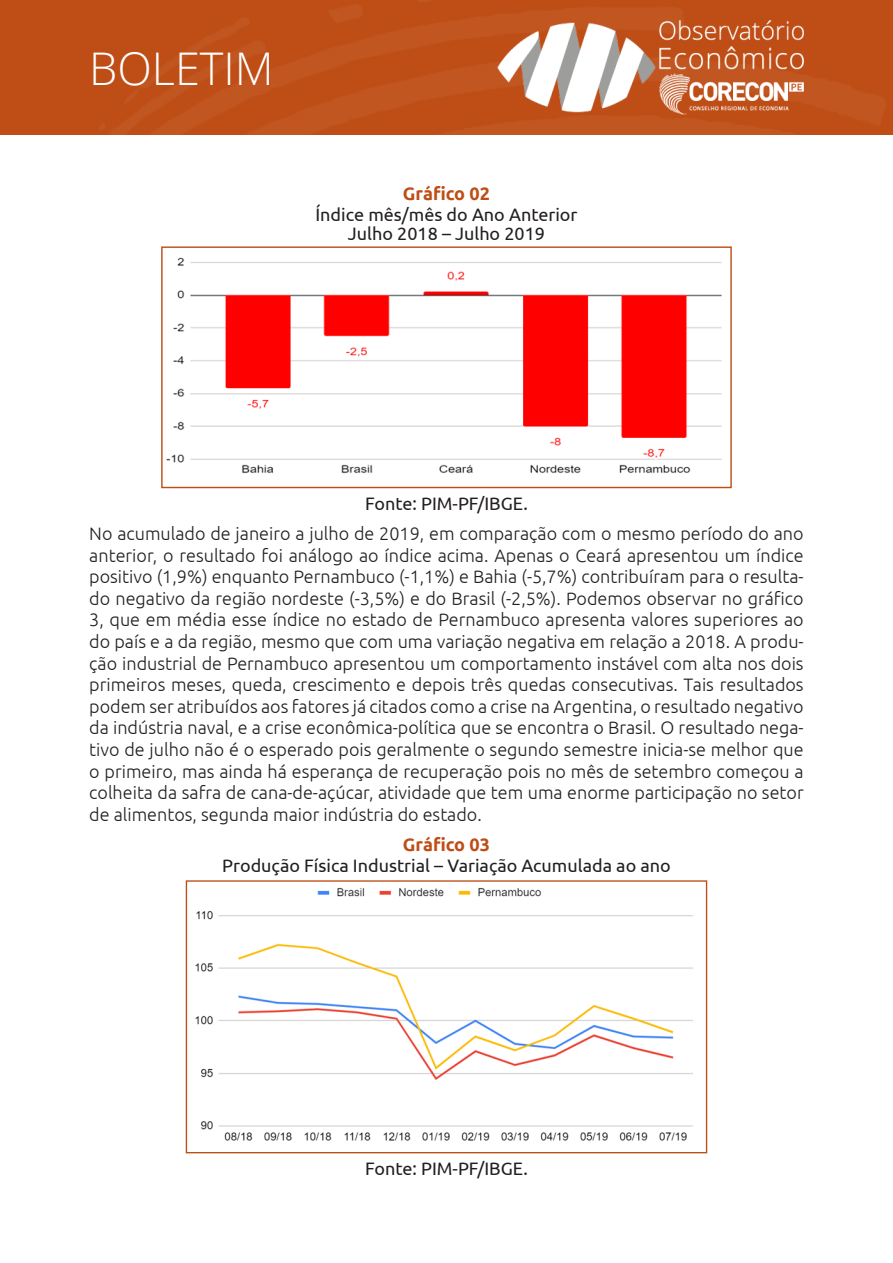
<style>
.page{position:relative;width:893px;height:1263px;background:#fff}
.page>*{position:absolute;margin:0;border:0;box-sizing:border-box;transform-origin:0 0}
.t1{font:300 45px "Open Sans";color:#fff}
.t2{font:300 18px/21.6px "Ubuntu";color:#231f20;text-align:justify}
.t3{font:18px "Ubuntu";color:#231f20}
.t4{font:700 18px "Ubuntu";color:#be4e16}
</style>
<div class="page">
<img style="left:166px;top:257px;width:556px;height:217px">
<div style="left:161px;top:246px;width:571px;height:242px;border:1px solid #be4e16"></div>
<img style="left:195px;top:887px;width:498px;height:254px">
<div style="left:186px;top:880px;width:521px;height:273px;border:1px solid #be4e16"></div>
<img style="left:0;top:0;width:893px;height:135px">
<img style="left:497px;top:21px;width:307px;height:94px">
<p class="t1" style="left:89px;top:38px;width:186px">BOLETIM</p>
<p class="t4" style="left:403px;top:182px;width:88px">Gráfico 02</p>
<p class="t3" style="left:315px;top:204px;width:264px">Índice mês/mês do Ano Anterior</p>
<p class="t3" style="left:348px;top:223px;width:199px">Julho 2018 – Julho 2019</p>
<p class="t3" style="left:365px;top:492px;width:164px">Fonte: PIM-PF/IBGE.</p>
<p class="t2" style="left:89px;top:522px;width:716px">No acumulado de janeiro a julho de 2019, em comparação com o mesmo período do ano anterior, o resultado foi análogo ao índice acima. Apenas o Ceará apresentou um índice positivo (1,9%) enquanto Pernambuco (-1,1%) e Bahia (-5,7%) contribuíram para o resulta&shy;do negativo da região nordeste (-3,5%) e do Brasil (-2,5%). Podemos observar no gráfico 3, que em média esse índice no estado de Pernambuco apresenta valores superiores ao do país e a da região, mesmo que com uma variação negativa em relação a 2018. A produ&shy;ção industrial de Pernambuco apresentou um comportamento instável com alta nos dois primeiros meses, queda, crescimento e depois três quedas consecutivas. Tais resultados podem ser atribuídos aos fatores já citados como a crise na Argentina, o resultado negativo da indústria naval, e a crise econômica-política que se encontra o Brasil. O resultado nega&shy;tivo de julho não é o esperado pois geralmente o segundo semestre inicia-se melhor que o primeiro, mas ainda há esperança de recuperação pois no mês de setembro começou a colheita da safra de cana-de-açúcar, atividade que tem uma enorme participação no setor de alimentos, segunda maior indústria do estado.</p>
<p class="t4" style="left:403px;top:833px;width:88px">Gráfico 03</p>
<p class="t3" style="left:222px;top:855px;width:450px">Produção Física Industrial – Variação Acumulada ao ano</p>
<p class="t3" style="left:365px;top:1158px;width:164px">Fonte: PIM-PF/IBGE.</p>
</div>
